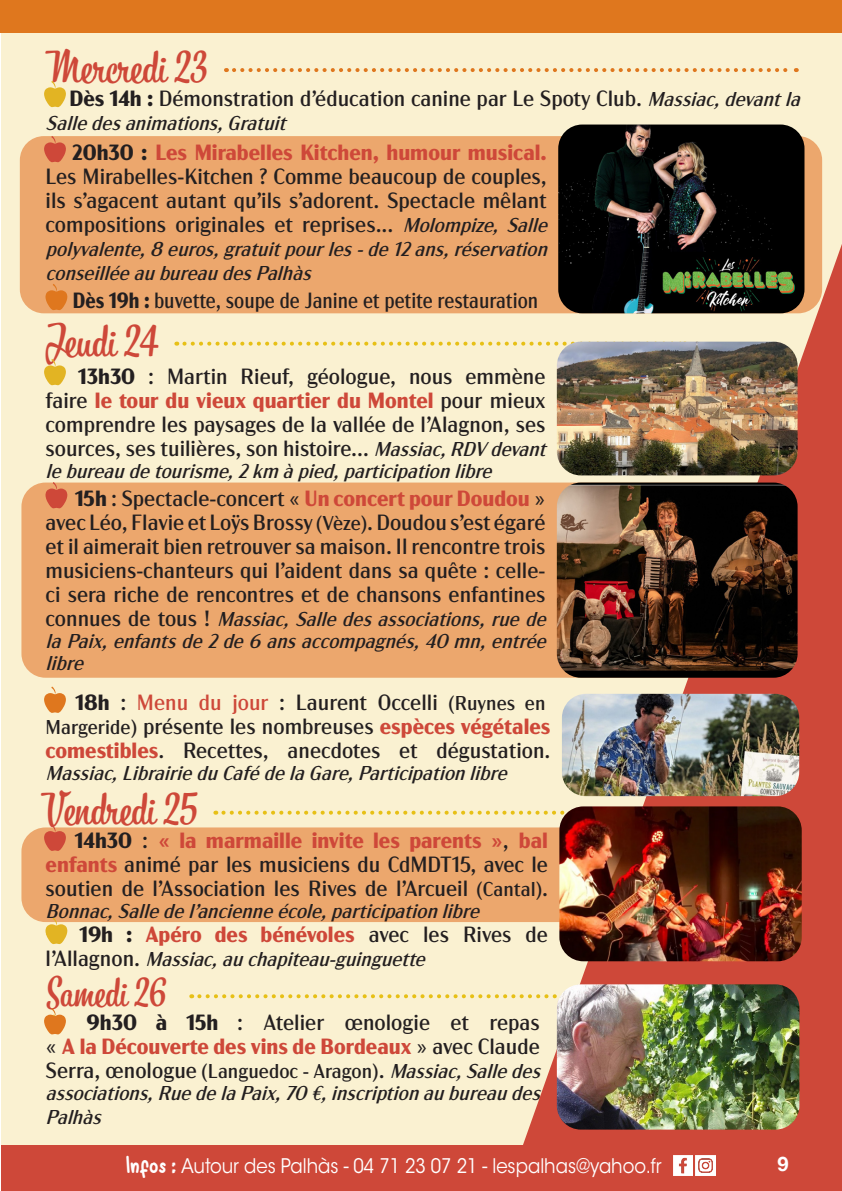
<style>
.page{position:relative;width:842px;height:1191px;background:#fff}
.page>*{position:absolute;margin:0;border:0;box-sizing:border-box;transform-origin:0 0}
.t1{font:44px "Bistro Script";color:#ce4839}
.t2{font:40px "Bistro Script";color:#ce4839}
.t3{font:22px/24px "Acme Gothic";color:#231f20}
.t4{font:22px "Acme Gothic";color:#231f20;scale:.9 1}
.t5{font:700 22px "Acme Gothic";color:#ce4839}
.t6{font:italic 20px/22px "Acme Gothic";color:#231f20}
.t7{font:20px "ITC Avant Garde Std";color:#fff;scale:.9 1}
.t8{font:700 20px "Helvetica Neue";color:#fff}
.s1{color:#e7c016}
.s2{font-weight:700}
.s3{font-style:italic;font-size:20px}
.s4{color:#ce4839}
.s5{font-weight:700;color:#ce4839}
.s6{font-size:20px}
.s7{font-style:normal;font-size:22px}
.s8{color:#231f20}
.s9{font-weight:400;color:#231f20}
.s10{font-style:normal}
.s11{font-family:"Matcha Dalgona"}
.s12{font-family:"Edo SZ"}
</style>
<div class="page">
<div style="left:1px;top:0;width:841px;height:1191px;background:#faf1d1"></div>
<div style="left:21px;top:482px;width:803px;height:195px;background:#eca76d;border-radius:24px"></div>
<div style="left:20px;top:136px;width:802px;height:177px;background:#eca76d;border-radius:24px"></div>
<div style="left:21px;top:827px;width:803px;height:95px;background:#eca76d;border-radius:24px"></div>
<svg style="left:44px;top:359px;width:22px;height:26px"></svg>
<svg style="left:496px;top:154px;width:346px;height:991px"></svg>
<div style="left:1px;top:1145px;width:841px;height:46px;background:#ce4839"></div>
<svg style="left:223px;top:810px;width:336px;height:4px"></svg>
<svg style="left:234px;top:68px;width:563px;height:4px"></svg>
<img style="left:557px;top:482px;width:240px;height:195px">
<svg style="left:199px;top:994px;width:358px;height:4px"></svg>
<svg style="left:184px;top:342px;width:373px;height:4px"></svg>
<img style="left:562px;top:694px;width:237px;height:102px">
<img style="left:559px;top:806px;width:243px;height:155px">
<img style="left:557px;top:342px;width:240px;height:133px">
<img style="left:557px;top:984px;width:242px;height:145px">
<img style="left:558px;top:124px;width:246px;height:189px">
<img style="left:673px;top:1155px;width:20px;height:20px">
<img style="left:695px;top:1155px;width:20px;height:20px">
<div style="left:0;top:0;width:842px;height:32px;background:#df771e"></div>
<svg style="left:44px;top:81px;width:22px;height:26px"></svg>
<svg style="left:44px;top:136px;width:22px;height:26px"></svg>
<svg style="left:45px;top:284px;width:22px;height:26px"></svg>
<svg style="left:45px;top:482px;width:22px;height:26px"></svg>
<svg style="left:44px;top:686px;width:22px;height:27px"></svg>
<svg style="left:44px;top:824px;width:22px;height:27px"></svg>
<svg style="left:44px;top:1008px;width:22px;height:26px"></svg>
<svg style="left:45px;top:918px;width:22px;height:26px"></svg>
<p class="t1" style="left:46px;top:40px;width:163px">Mercredi 23</p>
<p class="t3" style="left:46px;top:85px;width:763px"><span class="s1">✦</span> <span class="s2">Dès 14h :</span> Démonstration d’éducation canine par Le Spoty Club. <span class="s3">Massiac,devantla</span></p>
<p class="t6" style="left:46px;top:111px;width:248px">Salledesanimations,Gratuit</p>
<p class="t3" style="left:46px;top:139px;width:510px"><span class="s4">✦</span> <span class="s2">20h30 :</span> <span class="s5">Les Mirabelles Kitchen, humour musical.<br></span>Les Mirabelles-Kitchen ? Comme beaucoup de couples, ils s’agacent autant qu’ils s’adorent. Spectacle mêlant compositions originales et reprises... <span class="s3">Molompize, Salle</span></p>
<p class="t6" style="left:46px;top:236px;width:510px;line-height:24px">polyvalente,8euros,gratuitpourles-de12ans,réservation conseilléeaubureaudesPalhàs</p>
<p class="t4" style="left:73px;top:284px;width:518px"><span class="s2">Dès 19h :</span> buvette, soupe de Janine et petite restauration</p>
<p class="t1" style="left:46px;top:314px;width:114px">Jeudi 24</p>
<p class="t3" style="left:46px;top:363px;width:509px"><span class="s1">✦</span> <span class="s2">13h30</span> : Martin Rieuf, géologue, nous emmène faire <span class="s5">le tour du vieux quartier du Montel</span> pour mieux comprendre les paysages de la vallée de l’Alagnon, ses sources, ses tuilières, son histoire… <span class="s3">Massiac,RDVdevant</span></p>
<p class="t6" style="left:46px;top:459px;width:454px">lebureaudetourisme,2km àpied,participationlibre</p>
<p class="t3" style="left:46px;top:485px;width:501px;text-align:justify;text-indent:29px"><span class="s2">15h</span> : Spectacle-concert « <span class="s5">Un concert pour Doudou</span> » avec Léo, Flavie et Loÿs Brossy <span class="s6">(Vèze)</span>. Doudou s’est égaré et il aimerait bien retrouver sa maison. Il rencontre trois musiciens-chanteurs qui l’aident dans sa quête : celle&shy;ci sera riche de rencontres et de chansons enfantines</p>
<p class="t6" style="left:46px;top:607px;width:509px;text-align:justify"><span class="s7">c o n n u e s d e t o u s !</span> Massiac,Salledesassociations,ruede laPaix,enfantsde2de6ansaccompagnés,40mn,entrée libre</p>
<p class="t3" style="left:46px;top:689px;width:506px"><span class="s1">✦</span> <span class="s2">18h</span> : <span class="s4">Menu du jour</span> : Laurent Occelli <span class="s6">(Ruynes en<br>Margeride)</span> présente les nombreuses <span class="s5">espèces végétales comestibles</span>. Recettes, anecdotes et dégustation.</p>
<p class="t6" style="left:46px;top:761px;width:470px">Massiac,LibrairieduCafédelaGare,Participationlibre</p>
<p class="t1" style="left:46px;top:782px;width:153px">Vendredi 25</p>
<p class="t3" style="left:46px;top:827px;width:504px;text-align:justify"><span class="s1">✦</span> <span class="s2">14h30</span> : <span class="s5">« la marmaille invite les parents »</span>, <span class="s5">bal enfants</span> animé par les musiciens du CdMDT15, avec le soutien de l’Association les Rives de l’Arcueil <span class="s6">(Cantal)</span>.</p>
<p class="t6" style="left:46px;top:899px;width:442px">Bonnac,Salledel’ancienneécole,participationlibre</p>
<p class="t5" style="left:46px;top:918px;width:504px"><span class="s1">✦</span> <span class="s8">19h :</span> Apéro des bénévoles <span class="s9">avec les Rives de</span></p>
<p class="t6" style="left:46px;top:947px;width:388px"><span class="s7">l ’A l l a g n o n .</span> Massiac,auchapiteau-guinguette</p>
<p class="t2" style="left:46px;top:968px;width:121px">Samedi 26</p>
<p class="t3" style="left:46px;top:1009px;width:496px"><span class="s1">✦</span> <span class="s2">9h30 à 15h</span> : Atelier œnologie et repas « <span class="s5">A la Découverte des vins de Bordeaux</span> » avec Claude</p>
<p class="t6" style="left:46px;top:1059px;width:503px"><span class="s7">Serra, œnologue</span> <span class="s10">(Languedoc - Aragon)</span><span class="s7">.</span> Massiac,Salledes associations,RuedelaPaix,70€,inscriptionaubureaudes</p>
<p class="t6" style="left:46px;top:1105px;width:64px">Palhàs</p>
<p class="t7" style="left:127px;top:1153px;width:596px"><span class="s11">Infos</span> <span class="s12">:</span> Autour des Palhàs - 04 71 23 07 21 - lespalhas@yahoo.fr</p>
<p class="t8" style="left:778px;top:1148px;width:24px">9</p>
</div>
